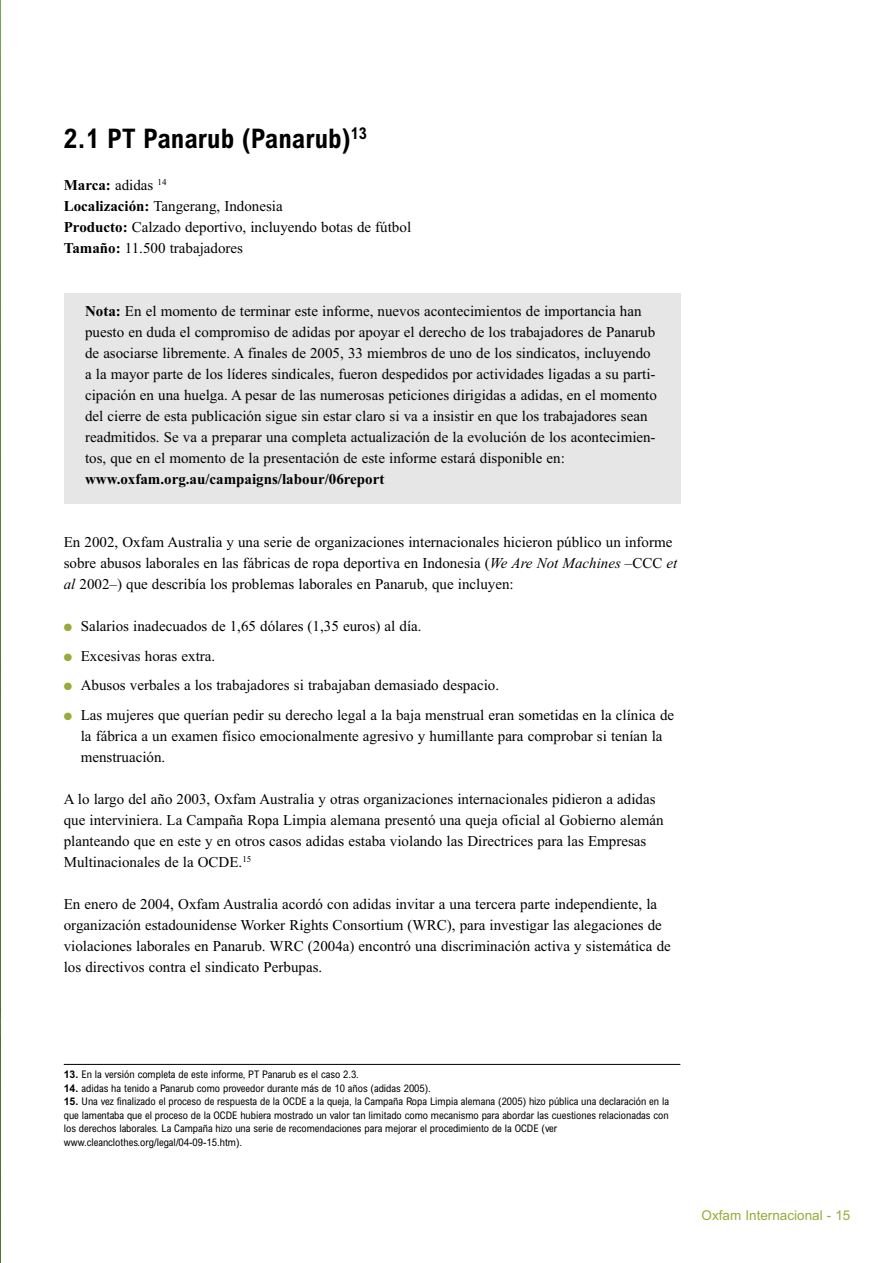
<style>
.page{position:relative;width:893px;height:1263px;background:#fff}
.page>*{position:absolute;margin:0;border:0;box-sizing:border-box;transform-origin:0 0}
.t1{font:700 condensed 27px "Arial";color:#000}
.t2{font:15px/21px "Times New Roman";color:#000}
.t3{font:700 15px "Times New Roman";color:#000}
.t4{font:13.5px "Arial";color:#98aa3a}
.t5{font:condensed 10.5px/13.5px "Arial";color:#000}
.s1{font-weight:700}
.s2{font-style:italic}
.s3{color:#98aa3a}
.s4{font-weight:700;font-stretch:normal}
</style>
<div class="page">
<img style="left:0;top:0;width:1px;height:1263px">
<div style="left:64px;top:293px;width:616px;height:210px;background:#e6e6e6"></div>
<hr style="left:64px;top:1064px;width:616px;height:1px;background:#000">
<h1 class="t1" style="left:64px;top:129px;width:305px">2.1 PT Panarub (Panarub)<sup>13</sup></h1>
<p class="t2" style="left:64px;top:174px;width:349px"><span class="s1">Marca:</span> adidas <sup>14<br></sup><span class="s1">Localización:</span> Tangerang, Indonesia<br><span class="s1">Producto:</span> Calzado deportivo, incluyendo botas de fútbol <span class="s1">Tamaño:</span> 11.500 trabajadores</p>
<p class="t2" style="left:85px;top:300px;width:573px"><span class="s1">Nota:</span> En el momento de terminar este informe, nuevos acontecimientos de importancia han puesto en duda el compromiso de adidas por apoyar el derecho de los trabajadores de Panarub de asociarse libremente. A finales de 2005, 33 miembros de uno de los sindicatos, incluyendo a la mayor parte de los líderes sindicales, fueron despedidos por actividades ligadas a su parti&shy;cipación en una huelga. A pesar de las numerosas peticiones dirigidas a adidas, en el momento del cierre de esta publicación sigue sin estar claro si va a insistir en que los trabajadores sean readmitidos. Se va a preparar una completa actualización de la evolución de los acontecimien&shy;tos, que en el momento de la presentación de este informe estará disponible en:</p>
<p class="t3" style="left:85px;top:470px;width:301px">www.oxfam.org.au/campaigns/labour/06report</p>
<p class="t2" style="left:64px;top:531px;width:615px">En 2002, Oxfam Australia y una serie de organizaciones internacionales hicieron público un informe sobre abusos laborales en las fábricas de ropa deportiva en Indonesia (<span class="s2">We Are Not Machines</span> –CCC <span class="s2">et al</span> 2002–) que describía los problemas laborales en Panarub, que incluyen:</p>
<p class="t2" style="left:64px;top:615px;width:359px"><span class="s3">●</span> Salarios inadecuados de 1,65 dólares (1,35 euros) al día.</p>
<p class="t2" style="left:64px;top:645px;width:153px"><span class="s3">●</span> Excesivas horas extra.</p>
<p class="t2" style="left:64px;top:674px;width:437px"><span class="s3">●</span> Abusos verbales a los trabajadores si trabajaban demasiado despacio.</p>
<p class="t2" style="left:81px;top:704px;width:595px;text-indent:-17px"><span class="s3">●</span> Las mujeres que querían pedir su derecho legal a la baja menstrual eran sometidas en la clínica de la fábrica a un examen físico emocionalmente agresivo y humillante para comprobar si tenían la menstruación.</p>
<p class="t2" style="left:64px;top:788px;width:601px">A lo largo del año 2003, Oxfam Australia y otras organizaciones internacionales pidieron a adidas que interviniera. La Campaña Ropa Limpia alemana presentó una queja oficial al Gobierno alemán planteando que en este y en otros casos adidas estaba violando las Directrices para las Empresas Multinacionales de la OCDE.<sup>15</sup></p>
<p class="t2" style="left:64px;top:893px;width:609px">En enero de 2004, Oxfam Australia acordó con adidas invitar a una tercera parte independiente, la organización estadounidense Worker Rights Consortium (WRC), para investigar las alegaciones de violaciones laborales en Panarub. WRC (2004a) encontró una discriminación activa y sistemática de los directivos contra el sindicato Perbupas.</p>
<p class="t5" style="left:64px;top:1069px;width:297px"><span class="s4">13.</span> En la versión completa de este informe, PT Panarub es el caso 2.3.</p>
<p class="t5" style="left:64px;top:1082px;width:369px"><span class="s4">14.</span> adidas ha tenido a Panarub como proveedor durante más de 10 años (adidas 2005).</p>
<p class="t5" style="left:64px;top:1096px;width:607px"><span class="s4">15.</span> Una vez finalizado el proceso de respuesta de la OCDE a la queja, la Campaña Ropa Limpia alemana (2005) hizo pública una declaración en la que lamentaba que el proceso de la OCDE hubiera mostrado un valor tan limitado como mecanismo para abordar las cuestiones relacionadas con los derechos laborales. La Campaña hizo una serie de recomendaciones para mejorar el procedimiento de la OCDE (ver www.cleanclothes.org/legal/04-09-15.htm).</p>
<p class="t4" style="left:701px;top:1207px;width:150px">Oxfam Internacional - 15</p>
</div>
